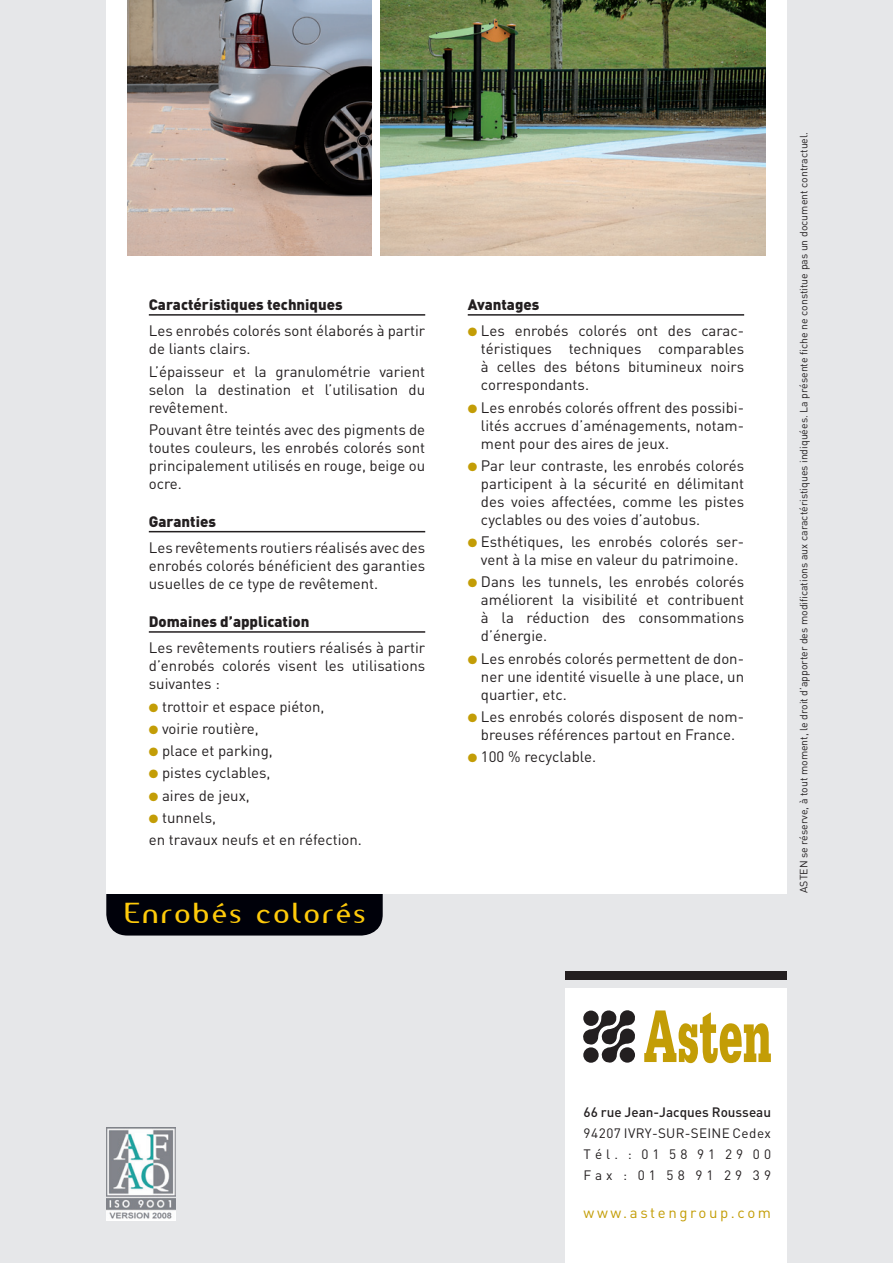
<style>
.page{position:relative;width:893px;height:1263px;background:#e6e7e9}
.page>*{position:absolute;margin:0;border:0;box-sizing:border-box;transform-origin:0 0}
.Etiquette{font:500 27px "Amerika Sans New";letter-spacing:.1em;color:#feca0a}
.Texte{font:15px/18px "DIN";color:#231f20;text-align:justify}
.Paragraf{font:900 15px "DIN";color:#231f20}
.t1{font:15px "DIN";letter-spacing:.175em;color:#c39d06}
.t2{font:13.5px "DIN";letter-spacing:.3em;color:#231f20}
.Adresse{font:500 13.5px "DIN";color:#231f20}
.t3{font:13.5px "DIN";letter-spacing:.02em;color:#231f20}
.Texte-2{font:10.5px "DIN";color:#231f20}
.s1{color:#c39d06}
</style>
<div class="page">
<div style="left:566px;top:971px;width:221px;height:8px;background:#231f20"></div>
<div style="left:566px;top:989px;width:221px;height:274px;background:#fff"></div>
<div style="left:106px;top:872px;width:277px;height:63px;background:#00010a;border-radius:21px"></div>
<div style="left:106px;top:0;width:681px;height:893px;background:#fff"></div>
<svg style="left:583px;top:1010px;width:52px;height:53px"></svg>
<svg style="left:644px;top:1010px;width:127px;height:53px"></svg>
<hr style="left:149px;top:314px;width:276px;height:2px;background:#231f20">
<hr style="left:149px;top:531px;width:276px;height:1px;background:#231f20">
<hr style="left:149px;top:631px;width:276px;height:2px;background:#231f20">
<hr style="left:468px;top:314px;width:276px;height:2px;background:#231f20">
<img style="left:106px;top:1127px;width:70px;height:93px">
<img style="left:380px;top:0;width:385px;height:255px">
<img style="left:128px;top:0;width:244px;height:255px">
<p class="Paragraf" style="left:149px;top:294px;width:195px">Caractéristiques techniques</p>
<p class="Texte" style="left:149px;top:322px;width:278px">Les enrobés colorés sont élaborés à partir de liants clairs.</p>
<p class="Texte" style="left:149px;top:362px;width:278px">L’épaisseur et la granulométrie varient selon la destination et l’utilisation du revêtement.</p>
<p class="Texte" style="left:149px;top:421px;width:278px">Pouvant être teintés avec des pigments de toutes couleurs, les enrobés colorés sont principalement utilisés en rouge, beige ou ocre.</p>
<p class="Paragraf" style="left:149px;top:511px;width:69px">Garanties</p>
<p class="Texte" style="left:149px;top:539px;width:278px">Les revêtements routiers réalisés avec des enrobés colorés bénéficient des garanties usuelles de ce type de revêtement.</p>
<p class="Paragraf" style="left:149px;top:611px;width:162px">Domaines d’application</p>
<p class="Texte" style="left:149px;top:639px;width:278px">Les revêtements routiers réalisés à partir d’enrobés colorés visent les utilisations suivantes :</p>
<p class="Texte" style="left:149px;top:697px;width:177px"><span class="s1">●</span> trottoir et espace piéton,</p>
<p class="Texte" style="left:149px;top:720px;width:111px"><span class="s1">●</span> voirie routière,</p>
<p class="Texte" style="left:149px;top:742px;width:125px"><span class="s1">●</span> place et parking,</p>
<p class="Texte" style="left:149px;top:764px;width:123px"><span class="s1">●</span> pistes cyclables,</p>
<p class="Texte" style="left:149px;top:786px;width:103px"><span class="s1">●</span> aires de jeux,</p>
<p class="Texte" style="left:149px;top:809px;width:69px"><span class="s1">●</span> tunnels,</p>
<p class="Texte" style="left:149px;top:831px;width:215px">en travaux neufs et en réfection.</p>
<p class="Etiquette" style="left:124px;top:896px;width:242px">Enrobés colorés</p>
<p class="Paragraf" style="left:468px;top:294px;width:73px">Avantages</p>
<p class="Texte" style="left:481px;top:322px;width:265px;text-indent:-13px"><span class="s1">●</span> Les enrobés colorés ont des carac&shy;téristiques techniques comparables à celles des bétons bitumineux noirs correspondants.</p>
<p class="Texte" style="left:481px;top:398px;width:265px;text-indent:-13px"><span class="s1">●</span> Les enrobés colorés offrent des possibi&shy;lités accrues d’aménagements, notam&shy;ment pour des aires de jeux.</p>
<p class="Texte" style="left:481px;top:457px;width:265px;text-indent:-13px"><span class="s1">●</span> Par leur contraste, les enrobés colorés participent à la sécurité en délimitant des voies affectées, comme les pistes cyclables ou des voies d’autobus.</p>
<p class="Texte" style="left:468px;top:533px;width:278px;text-align:center"><span class="s1">●</span> Esthétiques, les enrobés colorés ser&shy;vent à la mise en valeur du patrimoine.</p>
<p class="Texte" style="left:481px;top:573px;width:265px;text-indent:-13px"><span class="s1">●</span> Dans les tunnels, les enrobés colorés améliorent la visibilité et contribuent à la réduction des consommations d’énergie.</p>
<p class="Texte" style="left:481px;top:649px;width:265px;text-indent:-13px"><span class="s1">●</span> Les enrobés colorés permettent de don&shy;ner une identité visuelle à une place, un quartier, etc.</p>
<p class="Texte" style="left:468px;top:708px;width:278px;text-align:center"><span class="s1">●</span> Les enrobés colorés disposent de nom&shy;breuses références partout en France.</p>
<p class="Texte" style="left:468px;top:748px;width:130px"><span class="s1">●</span> 100 % recyclable.</p>
<p class="Texte-2" style="left:798px;top:893px;width:762px;rotate:-90deg">ASTEN se réserve, à tout moment, le droit d’apporter des modifications aux caractéristiques indiquées. La présente fiche ne constitue pas un document contractuel.</p>
<p class="Adresse" style="left:584px;top:1103px;width:189px">66 rue Jean-Jacques Rousseau</p>
<p class="t3" style="left:584px;top:1125px;width:189px">94207 IVRY-SUR-SEINE Cedex</p>
<p class="t2" style="left:584px;top:1146px;width:189px">Tél. : 01 58 91 29 00</p>
<p class="t2" style="left:584px;top:1167px;width:189px">Fax : 01 58 91 29 39</p>
<p class="t1" style="left:584px;top:1204px;width:189px">www.astengroup.com</p>
</div>
